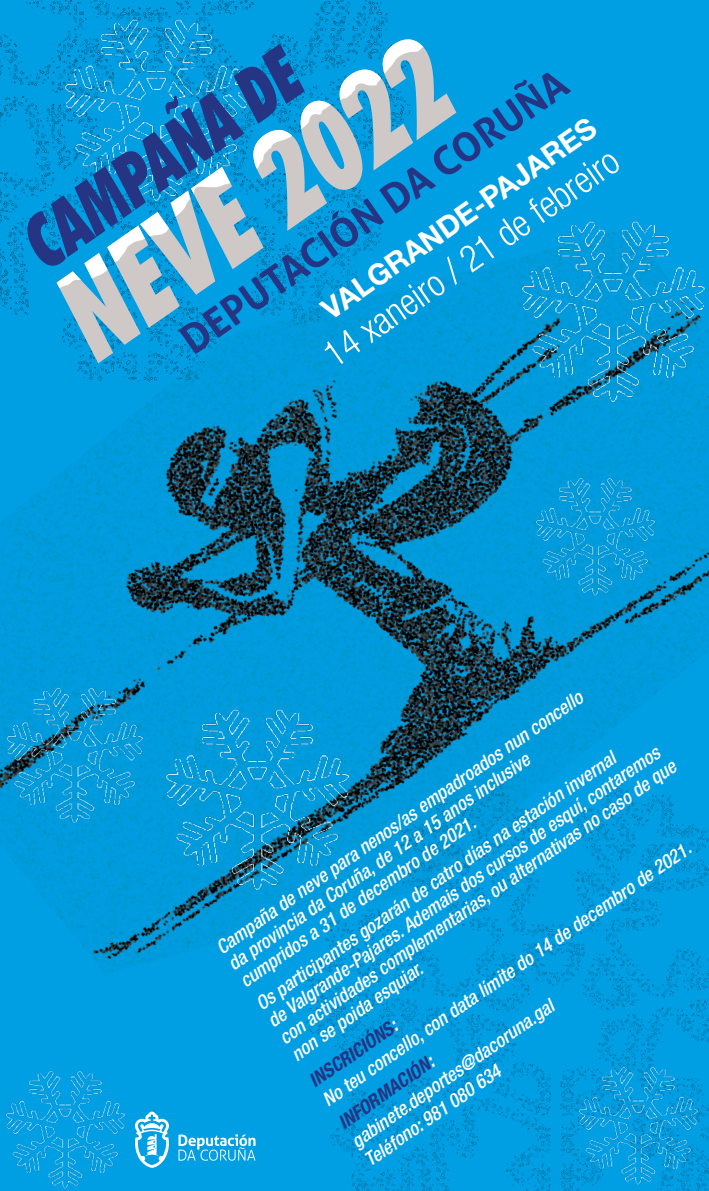
<style>
.page{position:relative;width:709px;height:1191px;background:#009ee3}
.page>*{position:absolute;margin:0;border:0;box-sizing:border-box;transform-origin:0 0}
.t1{font:italic 900 condensed 126px "Futura BT";color:#cec8c6;scale:.85 1}
.t2{font:italic 900 condensed 74.4px "Futura BT";color:#253483;scale:.85 1}
.t3{font:700 40px "Aller";color:#253483}
.t4{font:300 condensed 36.9px "Helvetica Neue LT Std";color:#fff}
.t5{font:700 29.5px "Helvetica Neue LT Std";color:#fff}
.t6{font:italic 500 condensed 19.1px/20.5px "Helvetica Neue LT Std";color:#fff}
.s1{font-weight:700;color:#253483}
.s2{font-weight:700}
</style>
<div class="page">
<img style="left:0;top:0;width:424px;height:97px">
<img style="left:0;top:228px;width:709px;height:745px">
<img style="left:283px;top:765px;width:426px;height:426px">
<img style="left:513px;top:221px;width:196px;height:185px">
<img style="left:0;top:681px;width:151px;height:144px">
<img style="left:157px;top:700px;width:202px;height:193px">
<img style="left:5px;top:1070px;width:120px;height:119px">
<img style="left:574px;top:1061px;width:131px;height:125px">
<img style="left:530px;top:472px;width:131px;height:126px">
<svg style="left:178px;top:1134px;width:77px;height:26px"></svg>
<svg style="left:134px;top:1111px;width:35px;height:56px"></svg>
<img style="left:57px;top:11px;width:201px;height:28px">
<svg style="left:57px;top:39px;width:366px;height:249px"></svg>
<h1 class="t1" style="left:29px;top:263px;width:527px;rotate:-35deg">NEVE 2022</h1>
<h2 class="t2" style="left:6px;top:212px;width:377px;rotate:-35deg">CAMPAÑA DE</h2>
<h3 class="t3" style="left:171px;top:324px;width:463px;rotate:-35deg">DEPUTACIÓN DA CORUÑA</h3>
<h3 class="t5" style="left:314px;top:297px;width:329px;rotate:-35deg">VALGRANDE-PAJARES</h3>
<h3 class="t4" style="left:315px;top:341px;width:353px;rotate:-35deg">14 xaneiro / 21 de febreiro</h3>
<p class="t6" style="left:213px;top:940px;width:444px;rotate:-35deg">Campaña de neve para nenos/as empadroados nun concello da provincia da Coruña, de 12 a 15 anos inclusive cumpridos a 31 de decembro de 2021.</p>
<p class="t6" style="left:252px;top:997px;width:481px;rotate:-35deg">Os participantes gozarán de catro días na estación invernal<br>de Valgrande-Pajares. Ademais dos cursos de esquí, contaremos con actividades complementarias, ou alternativas no caso de que non se poida esquiar.</p>
<p class="t6" style="left:304px;top:1073px;width:446px;line-height:22.9px;rotate:-35deg"><span class="s1">INSCRICIÓNS</span><span class="s2">:<br></span>No teu concello, con data límite do 14 de decembro de 2021.</p>
<p class="t6" style="left:334px;top:1115px;width:244px;line-height:22.9px;rotate:-35deg"><span class="s1">INFORMACIÓN</span><span class="s2">: </span>gabinete.deportes@dacoruna.gal<br>Teléfono: 981 080 634</p>
</div>
